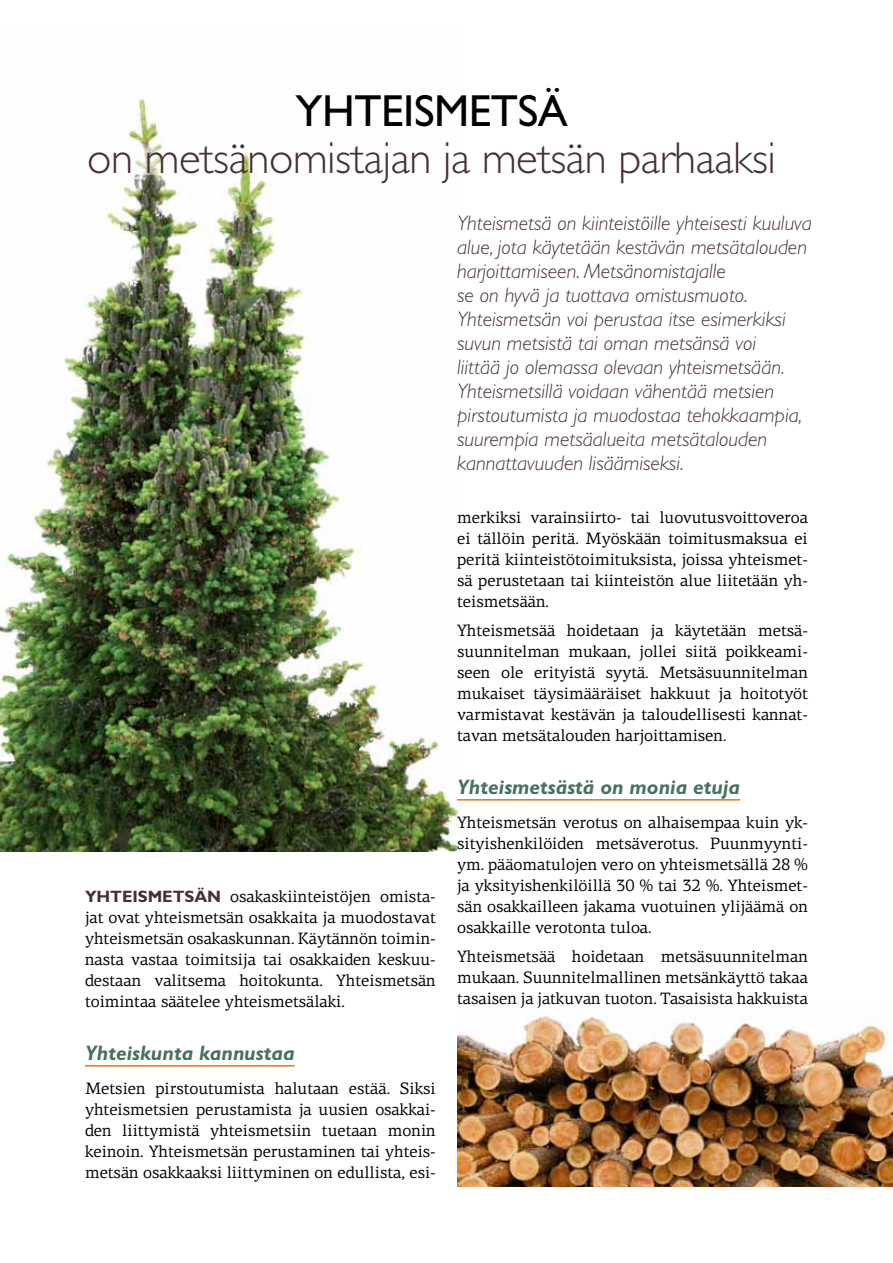
<style>
.page{position:relative;width:893px;height:1263px;background:#fff}
.page>*{position:absolute;margin:0;border:0;box-sizing:border-box;transform-origin:0 0}
.t1{font:300 45px "Gill Sans";letter-spacing:-.01em;color:#463132}
.t2{font:45px "Gill Sans";letter-spacing:-.01em;color:#000}
.t3{font:italic 300 21px/24px "Gill Sans";color:#463132}
.t4{font:italic 700 21px "Gill Sans";color:#48715d}
.t5{font:16.5px/21px "PF Centro Serif Pro";letter-spacing:-.005em;color:#000;text-align:justify}
.s1{font-family:"Gill Sans";font-weight:700;color:#463132}
</style>
<div class="page">
<img style="left:457px;top:1016px;width:436px;height:170px">
<img style="left:0;top:96px;width:462px;height:755px">
<hr style="left:85px;top:1065px;width:210px;height:1px;background:#ee7402">
<hr style="left:457px;top:799px;width:283px;height:1px;background:#ee7402">
<svg style="left:138px;top:149px;width:26px;height:26px"></svg>
<h1 class="t2" style="left:295px;top:85px;width:274px">YHTEISMETSÄ</h1>
<h1 class="t1" style="left:87px;top:132px;width:690px">on metsänomistajan ja metsän parhaaksi</h1>
<p class="t5" style="left:85px;top:886px;width:352px"><span class="s1">YHTEISMETSÄN</span> osakaskiinteistöjen omista&shy;jat ovat yhteismetsän osakkaita ja muodostavat yhteismetsän osakaskunnan. Käytännön toimin&shy;nasta vastaa toimitsija tai osakkaiden keskuu&shy;destaan valitsema hoitokunta. Yhteismetsän toimintaa säätelee yhteismetsälaki.</p>
<p class="t4" style="left:85px;top:1040px;width:211px">Yhteiskunta kannustaa</p>
<p class="t5" style="left:85px;top:1077px;width:352px">Metsien pirstoutumista halutaan estää. Siksi yhteismetsien perustamista ja uusien osakkai&shy;den liittymistä yhteismetsiin tuetaan monin keinoin. Yhteismetsän perustaminen tai yhteis&shy;metsän osakkaaksi liittyminen on edullista, esi-</p>
<p class="t3" style="left:457px;top:211px;width:356px">Yhteismetsä on kiinteistöille yhteisesti kuuluva alue, jota käytetään kestävän metsätalouden harjoittamiseen. Metsänomistajalle<br>se on hyvä ja tuottava omistusmuoto.<br>Yhteismetsän voi perustaa itse esimerkiksi suvun metsistä tai oman metsänsä voi<br>liittää jo olemassa olevaan yhteismetsään.<br>Yhteismetsillä voidaan vähentää metsien pirstoutumista ja muodostaa tehokkaampia, suurempia metsäalueita metsätalouden kannattavuuden lisäämiseksi.</p>
<p class="t5" style="left:457px;top:507px;width:352px">merkiksi varainsiirto- tai luovutusvoittoveroa ei tällöin peritä. Myöskään toimitusmaksua ei peritä kiinteistötoimituksista, joissa yhteismet&shy;sä perustetaan tai kiinteistön alue liitetään yh&shy;teismetsään.</p>
<p class="t5" style="left:457px;top:620px;width:352px">Yhteismetsää hoidetaan ja käytetään metsä&shy;suunnitelman mukaan, jollei siitä poikkeami&shy;seen ole erityistä syytä. Metsäsuunnitelman mukaiset täysimääräiset hakkuut ja hoitotyöt varmistavat kestävän ja taloudellisesti kannat&shy;tavan metsätalouden harjoittamisen.</p>
<p class="t4" style="left:457px;top:775px;width:285px">Yhteismetsästä on monia etuja</p>
<p class="t5" style="left:457px;top:811px;width:352px">Yhteismetsän verotus on alhaisempaa kuin yk&shy;sityishenkilöiden metsäverotus. Puunmyynti&shy;ym. pääomatulojen vero on yhteismetsällä 28 % ja yksityishenkilöillä 30 % tai 32 %. Yhteismet&shy;sän osakkailleen jakama vuotuinen ylijäämä on osakkaille verotonta tuloa.</p>
<p class="t5" style="left:457px;top:946px;width:352px">Yhteismetsää hoidetaan metsäsuunnitelman mukaan. Suunnitelmallinen metsänkäyttö takaa tasaisen ja jatkuvan tuoton. Tasaisista hakkuista</p>
</div>
